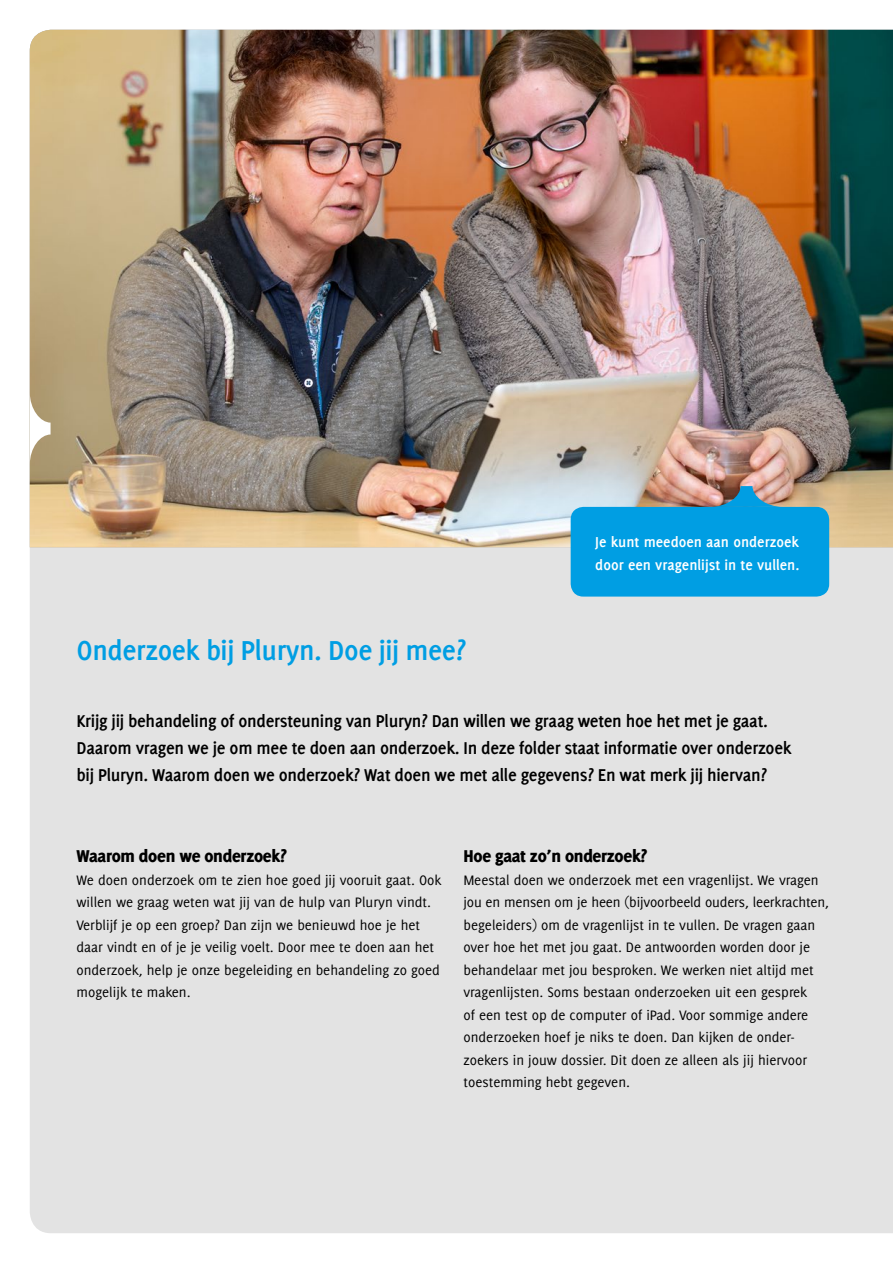
<style>
.page{position:relative;width:893px;height:1263px;background:#fff}
.page>*{position:absolute;margin:0;border:0;box-sizing:border-box;transform-origin:0 0}
.t1{font:700 30px "Delicious";letter-spacing:-.015em;color:#009ee3}
.t2{font:700 18.75px/27px "Delicious";letter-spacing:-.015em;color:#000}
.t3{font:800 18.75px "Delicious";letter-spacing:-.015em;color:#000}
.t4{font:700 15.75px/22.5px "Delicious";color:#fff}
.t5{font:15px/22.5px "Delicious";color:#000}
</style>
<div class="page">
<div style="left:30px;top:547px;width:863px;height:686px;background:#e3e3e3"></div>
<img style="left:30px;top:30px;width:863px;height:517px">
<svg style="left:30px;top:392px;width:21px;height:73px"></svg>
<div style="left:571px;top:507px;width:258px;height:90px;background:#009ee3;border-radius:13px"></div>
<svg style="left:710px;top:486px;width:73px;height:21px;background:#778e9d"></svg>
<h1 class="t1" style="left:77px;top:633px;width:391px">Onderzoek bij Pluryn. Doe jij mee?</h1>
<p class="t4" style="left:595px;top:531px;width:206px">Je kunt meedoen aan onderzoek door een vragenlijst in te vullen.</p>
<p class="t2" style="left:77px;top:707px;width:717px">Krijg jij behandeling of ondersteuning van Pluryn? Dan willen we graag weten hoe het met je gaat.<br>Daarom vragen we je om mee te doen aan onderzoek. In deze folder staat informatie over onderzoek bij Pluryn. Waarom doen we onderzoek? Wat doen we met alle gegevens? En wat merk jij hiervan?</p>
<p class="t3" style="left:77px;top:845px;width:212px">Waarom doen we onderzoek?</p>
<p class="t5" style="left:77px;top:868px;width:366px">We doen onderzoek om te zien hoe goed jij vooruit gaat. Ook willen we graag weten wat jij van de hulp van Pluryn vindt.<br>Verblijf je op een groep? Dan zijn we benieuwd hoe je het daar vindt en of je je veilig voelt. Door mee te doen aan het onderzoek, help je onze begeleiding en behandeling zo goed mogelijk te maken.</p>
<p class="t3" style="left:463px;top:845px;width:185px">Hoe gaat zo’n onderzoek?</p>
<p class="t5" style="left:463px;top:868px;width:367px">Meestal doen we onderzoek met een vragenlijst. We vragen jou en mensen om je heen (bijvoorbeeld ouders, leerkrachten, begeleiders) om de vragenlijst in te vullen. De vragen gaan over hoe het met jou gaat. De antwoorden worden door je behandelaar met jou besproken. We werken niet altijd met vragenlijsten. Soms bestaan onderzoeken uit een gesprek<br>of een test op de computer of iPad. Voor sommige andere onderzoeken hoef je niks te doen. Dan kijken de onder&shy;zoekers in jouw dossier. Dit doen ze alleen als jij hiervoor toestemming hebt gegeven.</p>
</div>
